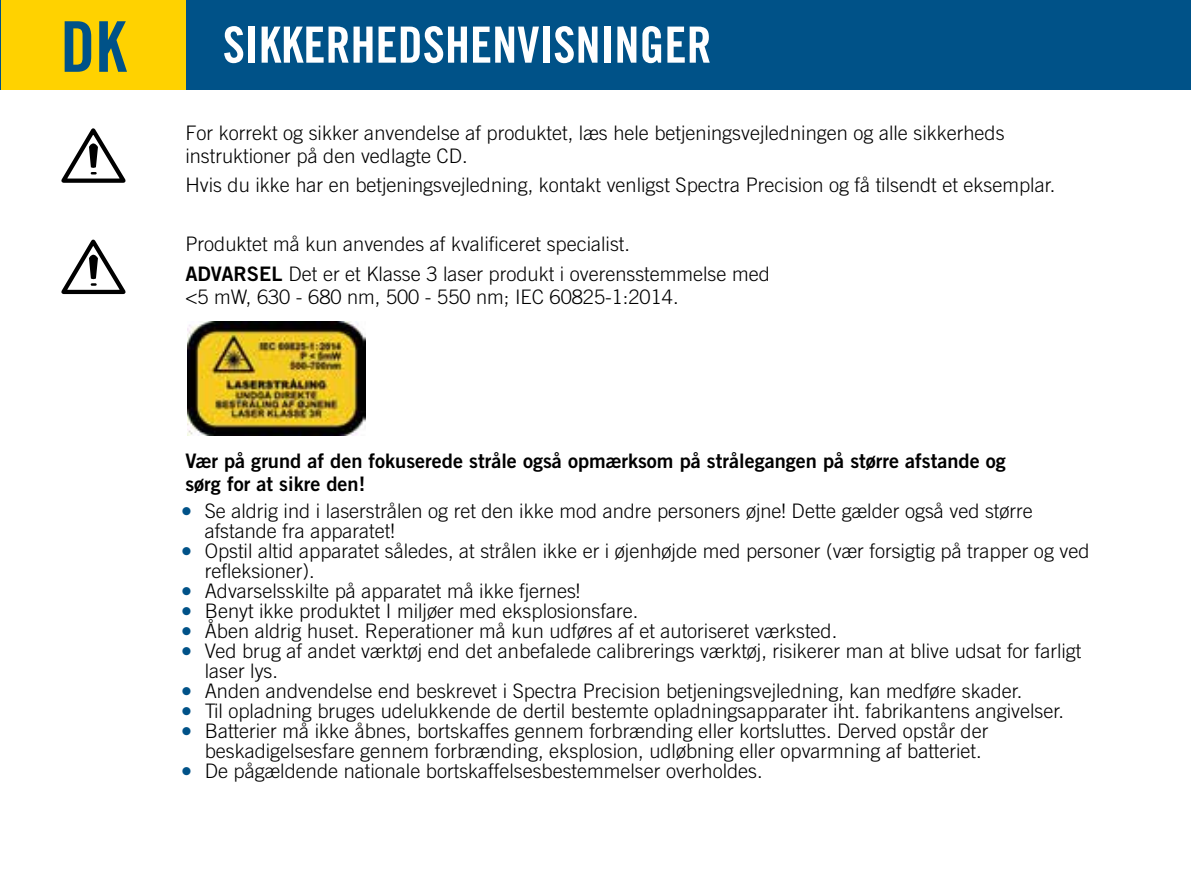
<style>
.page{position:relative;width:1191px;height:893px;background:#fff}
.page>*{position:absolute;margin:0;border:0;box-sizing:border-box;transform-origin:0 0}
.t1{font:70px "Trade Gothic LT Std Bd Cn 20";color:#005288}
.t2{font:50px "Trade Gothic LT Std Bd Cn 20";color:#fff}
.t3{font:300 20px/20px "Trade Gothic LT Std";color:#000}
.t4{font:20px/22.5px "Trade Gothic LT Std Bd 2";color:#000}
.s1{font-family:"Trade Gothic LT Std Bd 2";font-weight:400}
</style>
<div class="page">
<div style="left:0;top:0;width:1191px;height:90px;background:#005288"></div>
<div style="left:1px;top:0;width:185px;height:90px;background:#ffd200"></div>
<svg style="left:61px;top:128px;width:65px;height:55px"></svg>
<svg style="left:61px;top:239px;width:65px;height:56px"></svg>
<img style="left:187px;top:321px;width:178px;height:114px">
<h1 class="t1" style="left:60px;top:4px;width:68px">DK</h1>
<h2 class="t2" style="left:223px;top:14px;width:490px">SIKKERHEDSHENVISNINGER</h2>
<p class="t3" style="left:185px;top:122px;width:820px;line-height:22.5px">For korrekt og sikker anvendelse af produktet, læs hele betjeningsvejledningen og alle sikkerheds instruktioner på den vedlagte CD.</p>
<p class="t3" style="left:185px;top:175px;width:871px">Hvis du ikke har en betjeningsvejledning, kontakt venligst Spectra Precision og få tilsendt et eksemplar.</p>
<p class="t3" style="left:185px;top:229px;width:586px;line-height:29.5px">Produktet må kun anvendes af kvalificeret specialist.<br><span class="s1">ADVARSEL</span> Det er et Klasse 3 laser produkt i overensstemmelse med</p>
<p class="t3" style="left:185px;top:286px;width:494px">&lt;5 mW, 630 - 680 nm, 500 - 550 nm; IEC 60825-1:2014.</p>
<p class="t4" style="left:185px;top:449px;width:822px">Vær på grund af den fokuserede stråle også opmærksom på strålegangen på større afstande og sørg for at sikre den!</p>
<p class="t3" style="left:205px;top:500px;width:829px;text-indent:-22px"><sup>●</sup> Se aldrig ind i laserstrålen og ret den ikke mod andre personers øjne! Dette gælder også ved større afstande fra apparatet!</p>
<p class="t3" style="left:205px;top:540px;width:886px;text-indent:-22px"><sup>●</sup> Opstil altid apparatet således, at strålen ikke er i øjenhøjde med personer (vær forsigtig på trapper og ved refleksioner).</p>
<p class="t3" style="left:182px;top:580px;width:400px"><sup>●</sup> Advarselsskilte på apparatet må ikke fjernes!</p>
<p class="t3" style="left:182px;top:600px;width:457px"><sup>●</sup> Benyt ikke produktet I miljøer med eksplosionsfare.</p>
<p class="t3" style="left:182px;top:620px;width:656px"><sup>●</sup> Åben aldrig huset. Reperationer må kun udføres af et autoriseret værksted.</p>
<p class="t3" style="left:205px;top:640px;width:878px;text-indent:-22px"><sup>●</sup> Ved brug af andet værktøj end det anbefalede calibrerings værktøj, risikerer man at blive udsat for farligt laser lys.</p>
<p class="t3" style="left:182px;top:680px;width:842px"><sup>●</sup> Anden andvendelse end beskrevet i Spectra Precision betjeningsvejledning, kan medføre skader.</p>
<p class="t3" style="left:182px;top:700px;width:883px"><sup>●</sup> Til opladning bruges udelukkende de dertil bestemte opladningsapparater iht. fabrikantens angivelser.</p>
<p class="t3" style="left:205px;top:720px;width:785px;text-indent:-22px"><sup>●</sup> Batterier må ikke åbnes, bortskaffes gennem forbrænding eller kortsluttes. Derved opstår der beskadigelsesfare gennem forbrænding, eksplosion, udløbning eller opvarmning af batteriet.</p>
<p class="t3" style="left:182px;top:760px;width:582px"><sup>●</sup> De pågældende nationale bortskaffelsesbestemmelser overholdes.</p>
</div>
